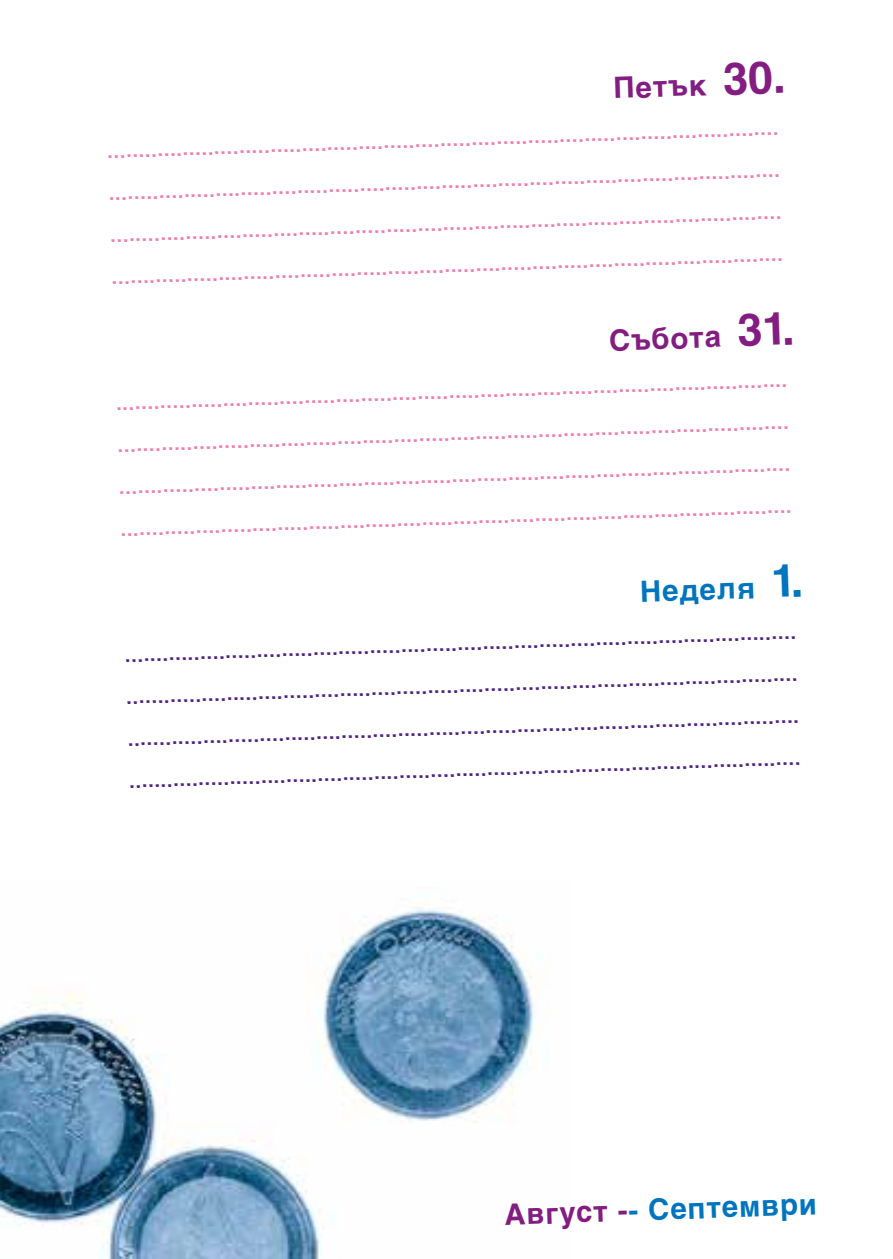
<style>
.page{position:relative;width:893px;height:1259px;background:#fff}
.page>*{position:absolute;margin:0;border:0;box-sizing:border-box;transform-origin:0 0}
.t1{font:700 29.4px "Helvetica Cyr";color:#0075be}
.t2{font:700 29.4px "Helvetica Cyr";color:#831d81}
.t3{font:18px "Super Stress";color:#ef7daf}
.t4{font:18px "Super Stress";color:#4d2383}
.s1{font-size:45px}
.s2{color:#831d81}
</style>
<div class="page">
<img style="left:0;top:908px;width:534px;height:351px">
<h1 class="t2" style="left:613px;top:71px;width:174px;rotate:-2deg">Петък <span class="s1">30.</span></h1>
<p class="t3" style="left:107px;top:141px;width:673px;rotate:-2deg">...........................................................................................................</p>
<p class="t3" style="left:108px;top:183px;width:673px;rotate:-2deg">...........................................................................................................</p>
<p class="t3" style="left:110px;top:225px;width:673px;rotate:-2deg">...........................................................................................................</p>
<p class="t3" style="left:111px;top:267px;width:673px;rotate:-2deg">...........................................................................................................</p>
<h1 class="t2" style="left:608px;top:323px;width:187px;rotate:-2deg">Събота <span class="s1">31.</span></h1>
<p class="t3" style="left:116px;top:393px;width:673px;rotate:-2deg">...........................................................................................................</p>
<p class="t3" style="left:117px;top:435px;width:673px;rotate:-2deg">...........................................................................................................</p>
<p class="t3" style="left:119px;top:477px;width:673px;rotate:-2deg">...........................................................................................................</p>
<p class="t3" style="left:120px;top:519px;width:673px;rotate:-2deg">...........................................................................................................</p>
<h1 class="t1" style="left:639px;top:575px;width:165px;rotate:-2deg">Неделя <span class="s1">1.</span></h1>
<p class="t4" style="left:125px;top:645px;width:673px;rotate:-2deg">...........................................................................................................</p>
<p class="t4" style="left:126px;top:687px;width:673px;rotate:-2deg">...........................................................................................................</p>
<p class="t4" style="left:127px;top:728px;width:673px;rotate:-2deg">...........................................................................................................</p>
<p class="t4" style="left:129px;top:770px;width:673px;rotate:-2deg">...........................................................................................................</p>
<h1 class="t1" style="left:504px;top:1197px;width:314px;rotate:-2deg"><span class="s2">Август -</span>- Септември</h1>
</div>
